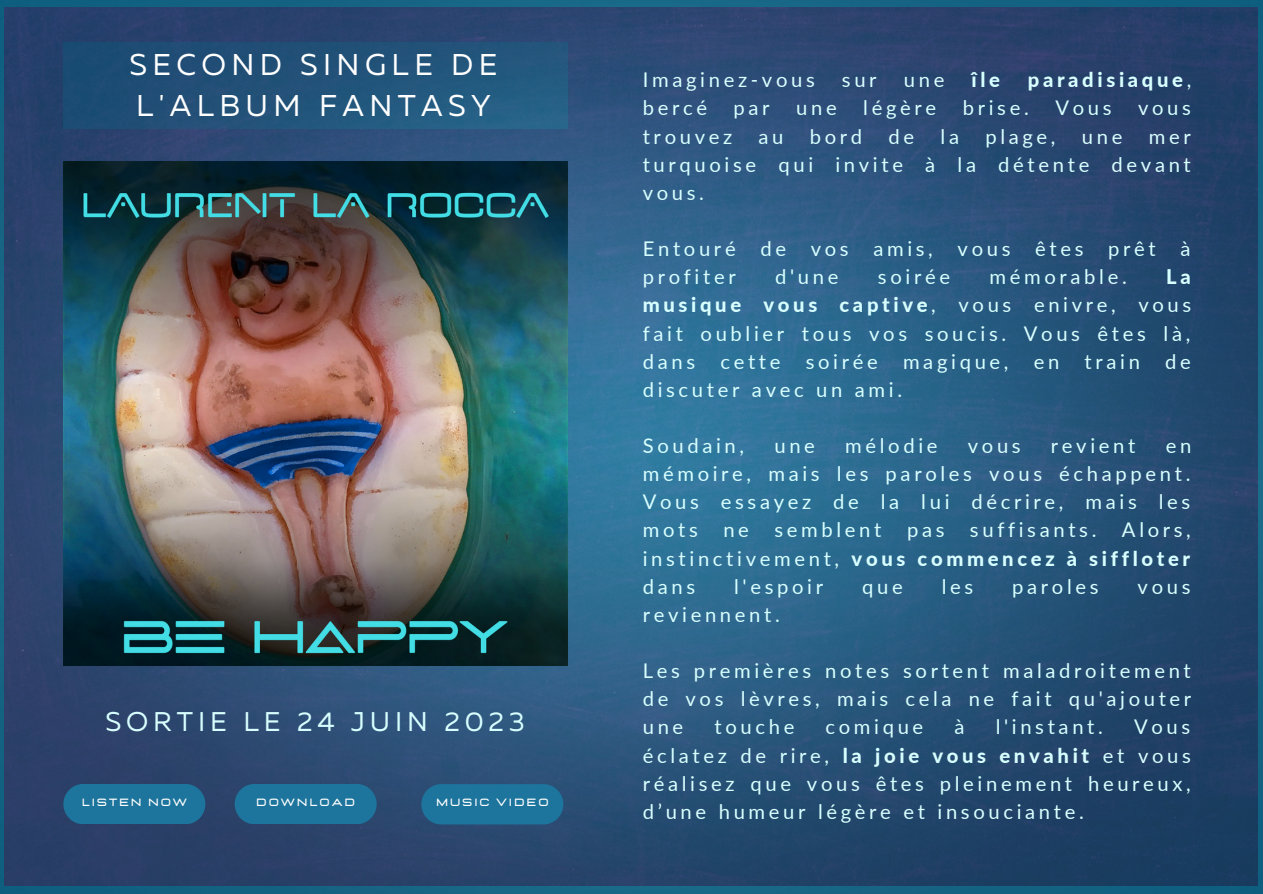
<style>
.page{position:relative;width:1263px;height:894px;background:#fff}
.page>*{position:absolute;margin:0;border:0;box-sizing:border-box;transform-origin:0 0}
.t1{font:30px/41.5px "Muller";letter-spacing:.18em;color:#fff}
.t2{font:27px "Muller";letter-spacing:.18em;color:#d8ffff}
.t3{font:20.25px/28px "Lato";letter-spacing:.18em;color:#d8ffff;text-align:justify}
.t4{font:800 20.25px "Lato";letter-spacing:.18em;color:#d8ffff}
.t5{font:700 10.5px "Lastica";letter-spacing:.18em;color:#fff}
.s1{font-weight:400}
.s2{font-weight:800}
</style>
<div class="page">
<img style="left:0;top:0;width:1263px;height:893px">
<img style="left:5px;top:8px;width:1253px;height:877px">
<img style="left:63px;top:161px;width:504px;height:504px">
<div style="left:63px;top:783px;width:142px;height:40px;background:#1d749c;border-radius:20px"></div>
<div style="left:421px;top:783px;width:142px;height:41px;background:#1d749c;border-radius:20px"></div>
<div style="left:235px;top:783px;width:142px;height:40px;background:#1d749c;border-radius:20px"></div>
<img style="left:63px;top:43px;width:504px;height:85px">
<p class="t1" style="left:130px;top:46px;width:369px">SECOND SINGLE DE<br>L'ALBUM FANTASY</p>
<p class="t2" style="left:106px;top:710px;width:421px">SORTIE LE 24 JUIN 2023</p>
<p class="t5" style="left:82px;top:797px;width:107px">LISTEN NOW</p>
<p class="t5" style="left:256px;top:797px;width:100px">DOWNLOAD</p>
<p class="t5" style="left:436px;top:797px;width:114px">MUSIC VIDEO</p>
<p class="t3" style="left:643px;top:65px;width:174px">Imaginez-vous</p>
<p class="t3" style="left:842px;top:65px;width:36px">sur</p>
<p class="t3" style="left:904px;top:65px;width:42px">une</p>
<p class="t4" style="left:971px;top:67px;width:30px">île</p>
<p class="t4" style="left:1028px;top:67px;width:165px">paradisiaque<span class="s1">,</span></p>
<p class="t3" style="left:643px;top:93px;width:66px">bercé</p>
<p class="t3" style="left:734px;top:93px;width:38px">par</p>
<p class="t3" style="left:796px;top:93px;width:42px">une</p>
<p class="t3" style="left:863px;top:93px;width:74px">légère</p>
<p class="t3" style="left:963px;top:93px;width:68px">brise.</p>
<p class="t3" style="left:1055px;top:93px;width:58px">Vous</p>
<p class="t3" style="left:1138px;top:93px;width:54px">vous</p>
<p class="t3" style="left:643px;top:122px;width:91px">trouvez</p>
<p class="t3" style="left:759px;top:122px;width:26px">au</p>
<p class="t3" style="left:810px;top:122px;width:54px">bord</p>
<p class="t3" style="left:889px;top:122px;width:27px">de</p>
<p class="t3" style="left:940px;top:122px;width:20px">la</p>
<p class="t3" style="left:985px;top:122px;width:72px">plage,</p>
<p class="t3" style="left:1082px;top:122px;width:42px">une</p>
<p class="t3" style="left:643px;top:122px;width:550px;text-indent:506px">mer turquoise qui invite à la détente devant vous.</p>
<p class="t3" style="left:643px;top:234px;width:549px">Entouré de vos amis, vous êtes prêt à profiter</p>
<p class="t3" style="left:775px;top:262px;width:65px">d'une</p>
<p class="t3" style="left:878px;top:262px;width:74px">soirée</p>
<p class="t3" style="left:989px;top:262px;width:139px">mémorable.</p>
<p class="t3" style="left:643px;top:262px;width:550px;text-indent:523px"><span class="s2">La musique vous captive</span>, vous enivre, vous fait oublier tous vos soucis. Vous êtes là, dans cette soirée magique, en train de discuter avec un ami.</p>
<p class="t3" style="left:643px;top:431px;width:103px">Soudain,</p>
<p class="t3" style="left:774px;top:431px;width:42px">une</p>
<p class="t3" style="left:845px;top:431px;width:94px">mélodie</p>
<p class="t3" style="left:968px;top:431px;width:54px">vous</p>
<p class="t3" style="left:1051px;top:431px;width:86px">revient</p>
<p class="t3" style="left:643px;top:431px;width:550px;text-indent:523px">en mémoire, mais les paroles vous échappent.<br>Vous essayez de la lui décrire, mais les mots</p>
<p class="t3" style="left:643px;top:515px;width:550px;text-indent:479px">Alors, instinctivement, <span class="s2">vous commencez à siffloter </span>dans</p>
<p class="t3" style="left:723px;top:515px;width:27px">ne</p>
<p class="t3" style="left:774px;top:515px;width:108px">semblent</p>
<p class="t3" style="left:907px;top:515px;width:39px">pas</p>
<p class="t3" style="left:970px;top:515px;width:128px">suffisants.</p>
<p class="t3" style="left:734px;top:571px;width:90px">l'espoir</p>
<p class="t3" style="left:862px;top:571px;width:42px">que</p>
<p class="t3" style="left:942px;top:571px;width:33px">les</p>
<p class="t3" style="left:1012px;top:571px;width:88px">paroles</p>
<p class="t3" style="left:1138px;top:571px;width:54px">vous</p>
<p class="t3" style="left:643px;top:600px;width:139px">reviennent.</p>
<p class="t3" style="left:643px;top:656px;width:550px">Les premières notes sortent maladroitement de vos lèvres, mais cela ne fait qu'ajouter une</p>
<p class="t3" style="left:714px;top:712px;width:81px">touche</p>
<p class="t3" style="left:825px;top:712px;width:99px">comique</p>
<p class="t3" style="left:954px;top:712px;width:12px">à</p>
<p class="t3" style="left:996px;top:712px;width:109px">l'instant.</p>
<p class="t3" style="left:643px;top:712px;width:550px;text-indent:491px">Vous éclatez de rire, <span class="s2">la joie vous envahit</span> et vous réalisez que vous êtes pleinement heureux, d’une humeur légère et insouciante.</p>
</div>
